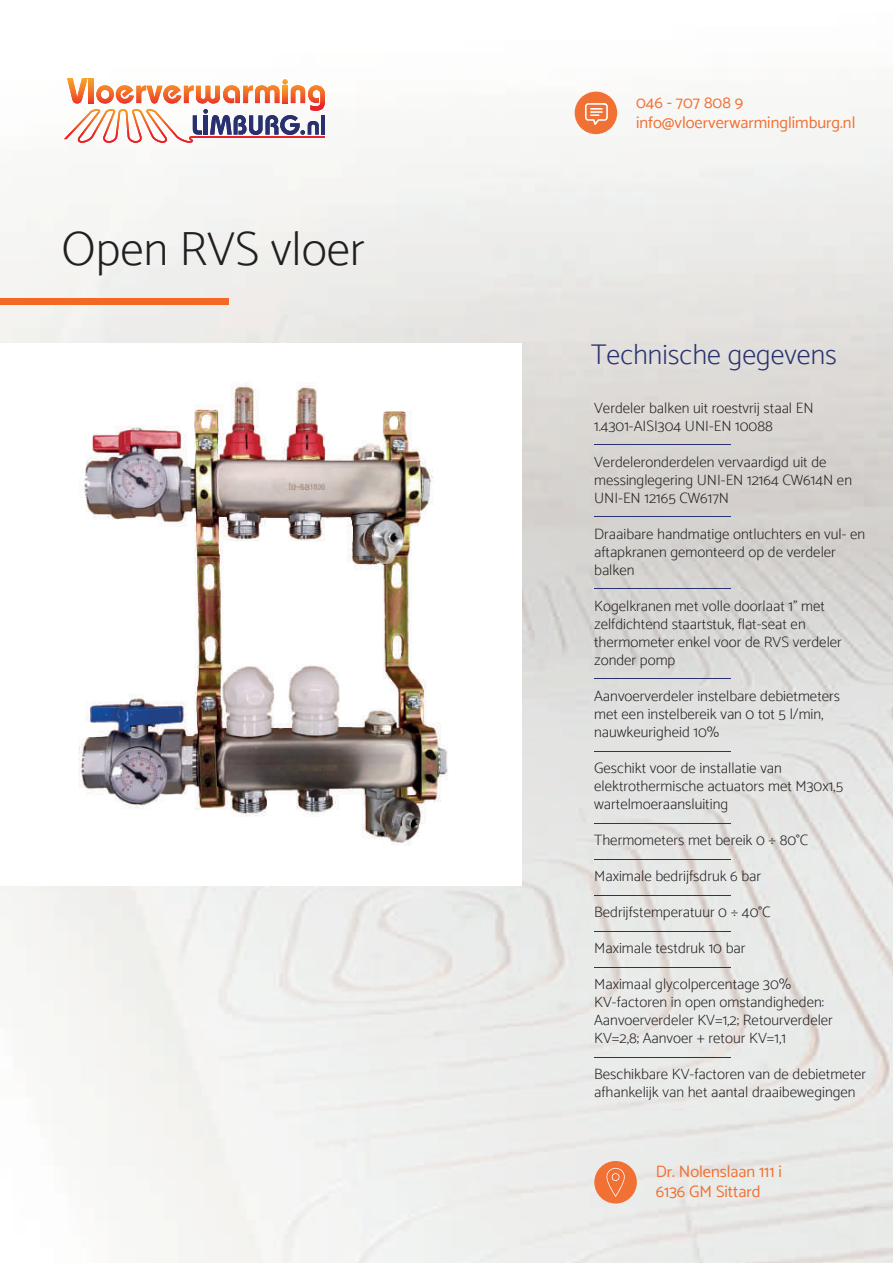
<style>
.page{position:relative;width:893px;height:1263px;background:#fff}
.page>*{position:absolute;margin:0;border:0;box-sizing:border-box;transform-origin:0 0}
.t1{font:200 48px "Catamaran";color:#231f20}
.t2{font:200 28.5px "Catamaran";color:#28326e}
.t3{font:16.5px/19.8px "Catamaran";color:#f17033}
.t4{font:200 15px/18px "Catamaran";color:#231f20}
</style>
<div class="page">
<img style="left:0;top:91px;width:893px;height:1172px">
<div style="left:575px;top:92px;width:42px;height:42px;background:#f17033;border-radius:50%"></div>
<svg style="left:585px;top:103px;width:23px;height:22px"></svg>
<div style="left:594px;top:1161px;width:43px;height:42px;background:#f17033;border-radius:50%"></div>
<svg style="left:606px;top:1168px;width:19px;height:29px"></svg>
<div style="left:0;top:298px;width:228px;height:6px;background:#f36924"></div>
<hr style="left:594px;top:444px;width:136px;height:1px;background:#28326e">
<hr style="left:594px;top:516px;width:136px;height:1px;background:#28326e">
<hr style="left:594px;top:588px;width:136px;height:1px;background:#28326e">
<hr style="left:594px;top:678px;width:136px;height:1px;background:#28326e">
<hr style="left:594px;top:751px;width:136px;height:1px;background:#28326e">
<hr style="left:594px;top:1057px;width:136px;height:1px;background:#28326e">
<hr style="left:594px;top:823px;width:136px;height:1px;background:#28326e">
<hr style="left:594px;top:859px;width:136px;height:1px;background:#28326e">
<hr style="left:594px;top:895px;width:136px;height:1px;background:#28326e">
<hr style="left:594px;top:931px;width:136px;height:1px;background:#28326e">
<hr style="left:594px;top:967px;width:136px;height:1px;background:#28326e">
<svg style="left:64px;top:78px;width:261px;height:65px"></svg>
<hr style="left:321px;top:115px;width:4px;height:20px;background:#28306f">
<div style="left:0;top:344px;width:521px;height:542px;background:#fff"></div>
<img style="left:79px;top:382px;width:369px;height:463px">
<h1 class="t1" style="left:62px;top:220px;width:305px">Open RVS vloer</h1>
<p class="t3" style="left:636px;top:92px;width:221px">046 - 707 808 9 info@vloerverwarminglimburg.nl</p>
<h2 class="t2" style="left:591px;top:337px;width:247px">Technische gegevens</h2>
<p class="t4" style="left:594px;top:399px;width:221px">Verdeler balken uit roestvrij staal EN<br>1.4301-AISI304 UNI-EN 10088</p>
<p class="t4" style="left:594px;top:453px;width:259px">Verdeleronderdelen vervaardigd uit de messinglegering UNI-EN 12164 CW614N en<br>UNI-EN 12165 CW617N</p>
<p class="t4" style="left:594px;top:525px;width:273px">Draaibare handmatige ontluchters en vul- en aftapkranen gemonteerd op de verdeler balken</p>
<p class="t4" style="left:594px;top:597px;width:249px">Kogelkranen met volle doorlaat 1" met zelfdichtend staartstuk, flat-seat en thermometer enkel voor de RVS verdeler zonder pomp</p>
<p class="t4" style="left:594px;top:687px;width:248px">Aanvoerverdeler instelbare debietmeters met een instelbereik van 0 tot 5 l/min, nauwkeurigheid 10%</p>
<p class="t4" style="left:594px;top:759px;width:250px">Geschikt voor de installatie van elektrothermische actuators met M30x1,5 wartelmoeraansluiting</p>
<p class="t4" style="left:594px;top:831px;width:216px">Thermometers met bereik 0 ÷ 80°C</p>
<p class="t4" style="left:594px;top:867px;width:169px">Maximale bedrijfsdruk 6 bar</p>
<p class="t4" style="left:594px;top:903px;width:178px">Bedrijfstemperatuur 0 ÷ 40°C</p>
<p class="t4" style="left:594px;top:939px;width:153px">Maximale testdruk 10 bar</p>
<p class="t4" style="left:594px;top:975px;width:240px">Maximaal glycolpercentage 30% KV-factoren in open omstandigheden:<br>Aanvoerverdeler KV=1,2; Retourverdeler KV=2,8; Aanvoer + retour KV=1,1</p>
<p class="t4" style="left:594px;top:1065px;width:274px">Beschikbare KV-factoren van de debietmeter afhankelijk van het aantal draaibewegingen</p>
<p class="t3" style="left:656px;top:1161px;width:128px">Dr. Nolenslaan 111 i<br>6136 GM Sittard</p>
</div>
